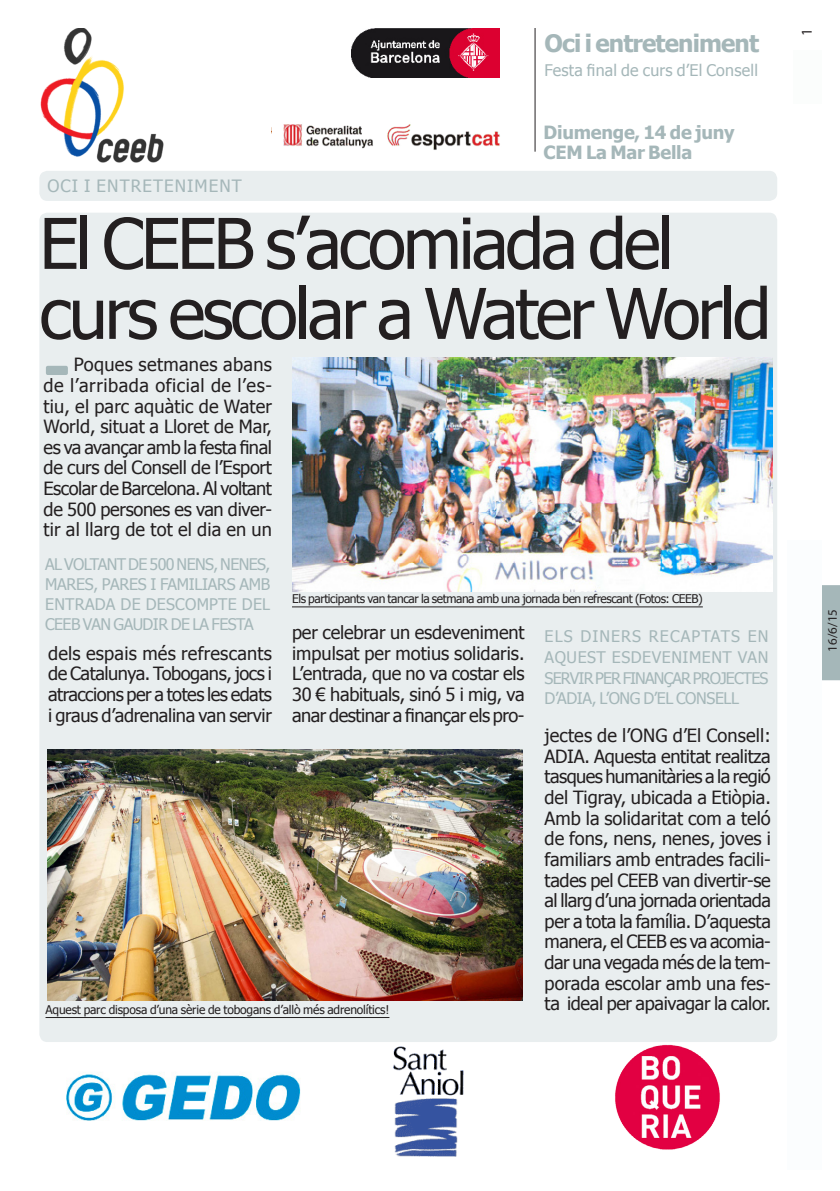
<style>
.page{position:relative;width:840px;height:1191px;background:#fff}
.page>*{position:absolute;margin:0;border:0;box-sizing:border-box;transform-origin:0 0}
.totc_TITULAR-noti-31{font:70px/70px "Tahoma";letter-spacing:-.045em;color:#231f20}
.t1{font:700 24px "Tahoma";letter-spacing:-.035em;color:#a5b7b9}
.totc_TEXT_BASE{font:18.2px/20.6px "Tahoma";letter-spacing:-.02em;color:#231f20;text-align:justify}
.t2{font:700 18.2px "Tahoma";letter-spacing:-.015em;color:#a5b7b9}
.totc_EPÍGRAF{font:17px "Tahoma";letter-spacing:.065em;color:#a5b7b9}
.totc_EPÍGRAF-2{font:16px/20px "Tahoma";letter-spacing:-.025em;color:#a5b7b9;text-align:justify}
.totc_EPÍGRAF-3{font:16px "Tahoma";letter-spacing:.015em;color:#a5b7b9}
.t3{font:15px "Myriad Pro";color:#231f20}
.totc_FRASE_noti-càrr{font:13px "Myriad Pro";color:#231f20}
.totc_PEU_FOTO{font:12px "Tahoma";letter-spacing:-.035em;color:#231f20}
.totc_PEU_FOTO-2{font:12px "Tahoma";letter-spacing:-.015em;color:#231f20}
</style>
<div class="page">
<div style="left:822px;top:585px;width:17px;height:95px;background:#a5b7b9"></div>
<div style="left:39px;top:213px;width:737px;height:829px;background:#e9eeef;border-radius:8px"></div>
<div style="left:39px;top:171px;width:737px;height:30px;background:#e9eeef;border-radius:8px"></div>
<img style="left:292px;top:357px;width:480px;height:234px">
<hr style="left:292px;top:606px;width:410px;height:1px;background:#231f20">
<hr style="left:534px;top:28px;width:1px;height:124px;background:#231f20">
<div style="left:787px;top:540px;width:34px;height:629px;background:#fbfdfe"></div>
<div style="left:793px;top:50px;width:28px;height:54px;background:#fbfdfc"></div>
<img style="left:351px;top:28px;width:148px;height:50px">
<img style="left:66px;top:1073px;width:235px;height:48px">
<img style="left:615px;top:1044px;width:105px;height:106px">
<img style="left:393px;top:1046px;width:71px;height:111px">
<img style="left:283px;top:124px;width:217px;height:26px">
<img style="left:40px;top:28px;width:124px;height:134px">
<img style="left:47px;top:749px;width:475px;height:251px">
<hr style="left:45px;top:1017px;width:344px;height:1px;background:#231f20">
<div style="left:46px;top:366px;width:22px;height:9px;background:#a5b7b9;border-radius:2px"></div>
<p class="t1" style="left:544px;top:27px;width:216px">Oci i entreteniment</p>
<p class="totc_EPÍGRAF-3" style="left:544px;top:60px;width:215px">Festa final de curs d’El Consell</p>
<p class="totc_EPÍGRAF" style="left:47px;top:174px;width:196px">OCI I ENTRETENIMENT</p>
<p class="t2" style="left:543px;top:119px;width:192px">Diumenge, 14 de juny</p>
<p class="t2" style="left:543px;top:140px;width:150px">CEM La Mar Bella</p>
<p class="totc_TITULAR-noti-31" style="left:39px;top:212px;width:733px">El CEEB s’acomiada del curs escolar a Water World</p>
<p class="totc_TEXT_BASE" style="left:44px;top:355px;width:230px;text-indent:30px">Poques setmanes abans de l’arribada oficial de l’es&shy;tiu, el parc aquàtic de Water World, situat a Lloret de Mar, es va avançar amb la festa final de curs del Consell de l’Esport Escolar de Barcelona. Al voltant de 500 persones es van diver&shy;tir al llarg de tot el dia en un</p>
<p class="totc_EPÍGRAF-2" style="left:45px;top:555px;width:226px">AL VOLTANT DE 500 NENS, NENES, MARES, PARES I FAMILIARS AMB ENTRADA DE DESCOMPTE DEL CEEB VAN GAUDIR DE LA FESTA</p>
<p class="totc_TEXT_BASE" style="left:48px;top:644px;width:225px">dels espais més refrescants de Catalunya. Tobogans, jocs i atraccions per a totes les edats i graus d’adrenalina van servir</p>
<p class="totc_PEU_FOTO" style="left:292px;top:590px;width:412px">Els participants van tancar la setmana amb una jornada ben refrescant (Fotos: CEEB)</p>
<p class="totc_TEXT_BASE" style="left:292px;top:623px;width:234px">per celebrar un esdeveniment impulsat per motius solidaris.<br>L’entrada, que no va costar els 30 € habituals, sinó 5 i mig, va anar destinar a finançar els pro-</p>
<p class="totc_EPÍGRAF-2" style="left:544px;top:627px;width:225px;line-height:20.6px">ELS DINERS RECAPTATS EN AQUEST ESDEVENIMENT VAN SERVIR PER FINANÇAR PROJECTES D’ADIA, L’ONG D’EL CONSELL</p>
<p class="totc_PEU_FOTO-2" style="left:45px;top:1001px;width:345px">Aquest parc disposa d’una sèrie de tobogans d’allò més adrenolítics!</p>
<p class="totc_TEXT_BASE" style="left:544px;top:726px;width:228px">jectes de l’ONG d’El Consell:<br>ADIA. Aquesta entitat realitza tasques humanitàries a la regió del Tigray, ubicada a Etiòpia.<br>Amb la solidaritat com a teló de fons, nens, nenes, joves i familiars amb entrades facili&shy;tades pel CEEB van divertir-se al llarg d’una jornada orientada per a tota la família. D’aquesta manera, el CEEB es va acomia&shy;dar una vegada més de la tem&shy;porada escolar amb una fes&shy;ta ideal per apaivagar la calor.</p>
<p class="t3" style="left:797px;top:36px;width:9px;rotate:-90deg">1</p>
<p class="totc_FRASE_noti-càrr" style="left:824px;top:652px;width:44px;rotate:-90deg">16/6/15</p>
</div>
